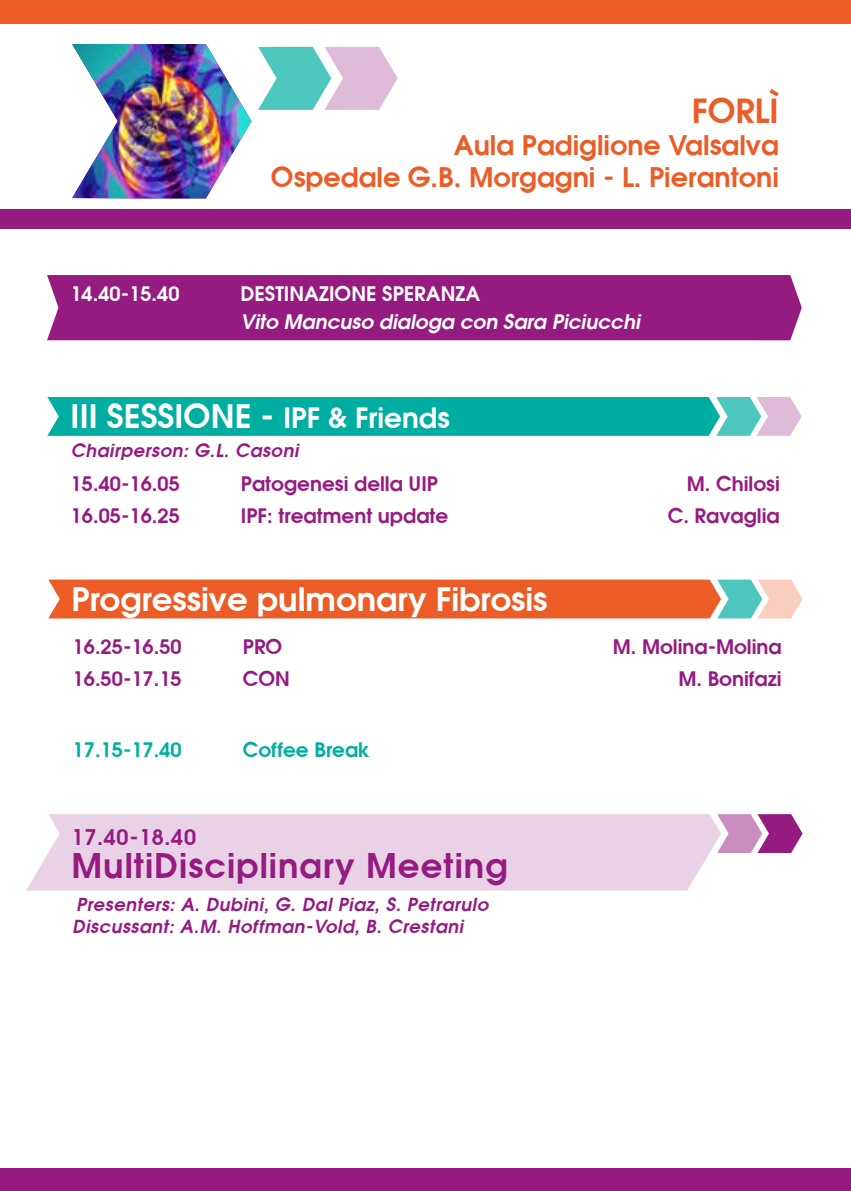
<style>
.page{position:relative;width:851px;height:1191px;background:#fff}
.page>*{position:absolute;margin:0;border:0;box-sizing:border-box;transform-origin:0 0}
.t1{font:600 34px "Avant Garde";letter-spacing:.03em;color:#961b81}
.t2{font:600 33.2px "Avant Garde";color:#eb5c26}
.t3{font:600 32.4px "Avant Garde";color:#fff}
.t4{font:600 27px/31.2px "Avant Garde";color:#eb5c26;text-align:right}
.t5{font:600 21.6px "Avant Garde";letter-spacing:.03em;color:#961b81}
.t6{font:600 20px "Avant Garde";color:#961b81}
.t7{font:italic 600 20px "Avant Garde";color:#fff}
.t8{font:600 20px "Avant Garde";color:#fff}
.t9{font:600 20px "Avant Garde";color:#00aea1}
.t10{font:italic 600 18px/21.6px "Avant Garde";color:#961b81}
.s1{font-size:28px}
</style>
<div class="page">
<div style="left:0;top:0;width:850px;height:24px;background:#eb5c26"></div>
<div style="left:0;top:1168px;width:850px;height:23px;background:#961b81"></div>
<div style="left:0;top:209px;width:850px;height:20px;background:#961b81"></div>
<svg style="left:258px;top:47px;width:139px;height:63px"></svg>
<svg style="left:47px;top:397px;width:754px;height:39px;background:#16b2a8"></svg>
<svg style="left:48px;top:579px;width:754px;height:39px;background:#e56d3d"></svg>
<img style="left:72px;top:44px;width:179px;height:154px">
<div style="left:47px;top:275px;width:709px;height:65px;background:#961b81"></div>
<svg style="left:756px;top:275px;width:45px;height:65px;background:#a1348e"></svg>
<div style="left:26px;top:814px;width:691px;height:76px;background:#ead2e6"></div>
<svg style="left:717px;top:814px;width:85px;height:39px"></svg>
<h2 class="t2" style="left:691px;top:89px;width:89px">FORLÌ</h2>
<h3 class="t4" style="left:271px;top:129px;width:509px">Aula Padiglione Valsalva<br>Ospedale G.B. Morgagni - L. Pierantoni</h3>
<p class="t8" style="left:70px;top:281px;width:111px">14.40-15.40</p>
<p class="t8" style="left:240px;top:281px;width:241px">DESTINAZIONE SPERANZA</p>
<p class="t7" style="left:240px;top:309px;width:405px">Vito Mancuso dialoga con Sara Piciucchi</p>
<h3 class="t3" style="left:71px;top:395px;width:380px">III SESSIONE - <span class="s1">IPF &amp; Friends</span></h3>
<p class="t10" style="left:71px;top:439px;width:233px">Chairperson: G.L. Casoni</p>
<p class="t6" style="left:71px;top:470px;width:111px">15.40-16.05</p>
<p class="t6" style="left:241px;top:470px;width:199px">Patogenesi della UIP</p>
<p class="t6" style="left:686px;top:470px;width:94px">M. Chilosi</p>
<p class="t6" style="left:71px;top:502px;width:111px">16.05-16.25</p>
<p class="t6" style="left:241px;top:502px;width:209px">IPF: treatment update</p>
<p class="t6" style="left:667px;top:502px;width:113px">C. Ravaglia</p>
<h3 class="t3" style="left:72px;top:577px;width:477px">Progressive pulmonary Fibrosis</h3>
<p class="t6" style="left:73px;top:633px;width:111px">16.25-16.50</p>
<p class="t6" style="left:243px;top:633px;width:41px">PRO</p>
<p class="t6" style="left:612px;top:633px;width:170px">M. Molina-Molina</p>
<p class="t6" style="left:73px;top:665px;width:111px">16.50-17.15</p>
<p class="t6" style="left:243px;top:665px;width:49px">CON</p>
<p class="t6" style="left:678px;top:665px;width:105px">M. Bonifazi</p>
<p class="t9" style="left:73px;top:737px;width:111px">17.15-17.40</p>
<p class="t9" style="left:243px;top:737px;width:129px">Coffee Break</p>
<p class="t5" style="left:72px;top:823px;width:126px">17.40-18.40</p>
<h1 class="t1" style="left:72px;top:843px;width:437px">MultiDisciplinary Meeting</h1>
<p class="t10" style="left:72px;top:893px;width:421px">Presenters: A. Dubini, G. Dal Piaz, S. Petrarulo<br>Discussant: A.M. Hoffman-Vold, B. Crestani</p>
</div>
